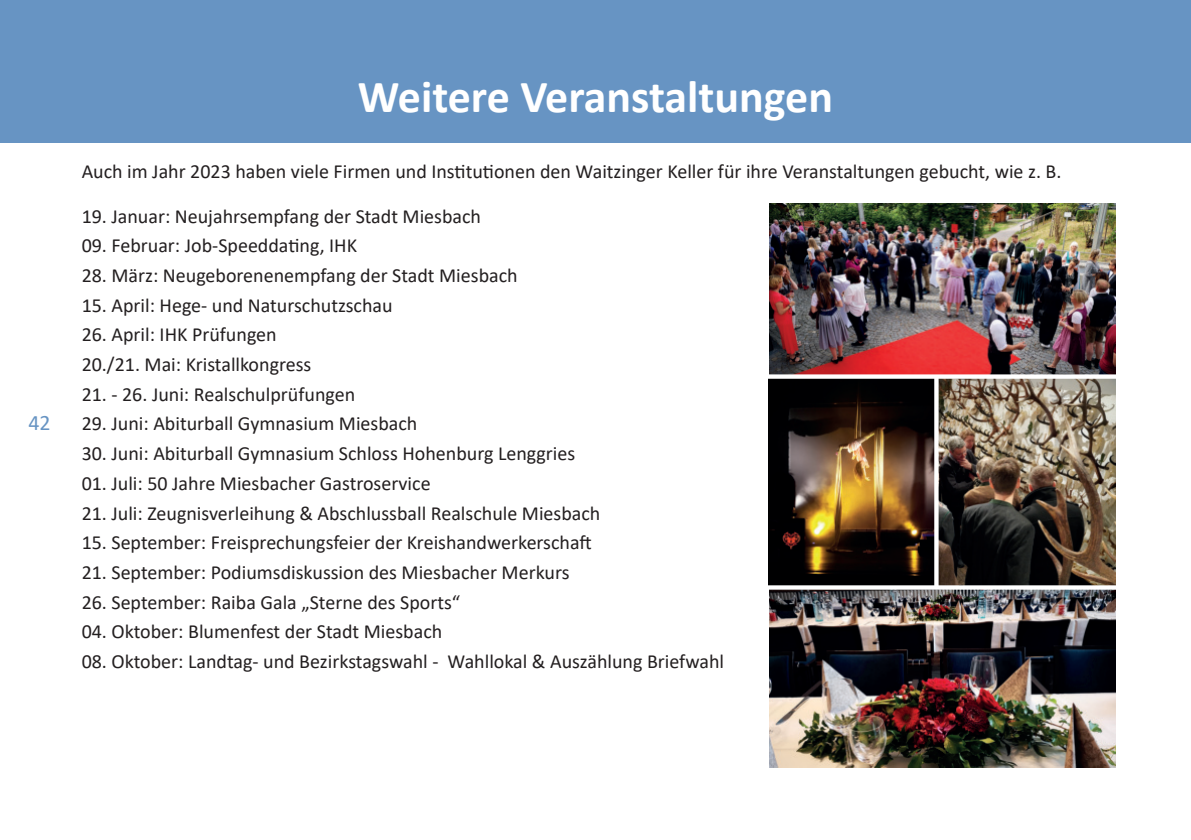
<style>
.page{position:relative;width:1191px;height:840px;background:#fff}
.page>*{position:absolute;margin:0;border:0;box-sizing:border-box;transform-origin:0 0}
.t1{font:700 46px "Calibri";color:#fff}
.t2{font:22px "Calibri";color:#6794c3}
.t3{font:20px/29.6px "Calibri";color:#231f20}
</style>
<div class="page">
<div style="left:0;top:0;width:1191px;height:142px;background:#6794c3"></div>
<img style="left:938px;top:378px;width:177px;height:207px">
<img style="left:769px;top:589px;width:346px;height:178px">
<img style="left:769px;top:203px;width:346px;height:171px">
<img style="left:768px;top:378px;width:166px;height:207px">
<svg style="left:934px;top:378px;width:1px;height:207px"></svg>
<svg style="left:769px;top:374px;width:347px;height:1px"></svg>
<svg style="left:768px;top:585px;width:348px;height:1px"></svg>
<p class="t2" style="left:28px;top:414px;width:24px">42</p>
<h1 class="t1" style="left:358px;top:64px;width:476px">Weitere Veranstaltungen</h1>
<p class="t3" style="left:82px;top:156px;width:981px">Auch im Jahr 2023 haben viele Firmen und Institutionen den Waitzinger Keller für ihre Veranstaltungen gebucht, wie z. B.</p>
<p class="t3" style="left:82px;top:200px;width:401px">19. Januar: Neujahrsempfang der Stadt Miesbach</p>
<p class="t3" style="left:82px;top:230px;width:277px">09. Februar: Job-Speeddating, IHK</p>
<p class="t3" style="left:82px;top:260px;width:437px">28. März: Neugeborenenempfang der Stadt Miesbach</p>
<p class="t3" style="left:82px;top:289px;width:312px">15. April: Hege- und Naturschutzschau</p>
<p class="t3" style="left:82px;top:319px;width:231px">26. April: IHK Prüfungen<br>20./21. Mai: Kristallkongress</p>
<p class="t3" style="left:82px;top:378px;width:275px">21. - 26. Juni: Realschulprüfungen</p>
<p class="t3" style="left:82px;top:408px;width:337px">29. Juni: Abiturball Gymnasium Miesbach</p>
<p class="t3" style="left:82px;top:438px;width:495px">30. Juni: Abiturball Gymnasium Schloss Hohenburg Lenggries</p>
<p class="t3" style="left:82px;top:467px;width:350px">01. Juli: 50 Jahre Miesbacher Gastroservice</p>
<p class="t3" style="left:82px;top:497px;width:520px">21. Juli: Zeugnisverleihung &amp; Abschlussball Realschule Miesbach</p>
<p class="t3" style="left:82px;top:527px;width:512px">15. September: Freisprechungsfeier der Kreishandwerkerschaft</p>
<p class="t3" style="left:82px;top:556px;width:489px">21. September: Podiumsdiskussion des Miesbacher Merkurs</p>
<p class="t3" style="left:82px;top:586px;width:380px">26. September: Raiba Gala „Sterne des Sports“</p>
<p class="t3" style="left:82px;top:616px;width:362px">04. Oktober: Blumenfest der Stadt Miesbach</p>
<p class="t3" style="left:82px;top:645px;width:644px">08. Oktober: Landtag- und Bezirkstagswahl - Wahllokal &amp; Auszählung Briefwahl</p>
</div>
